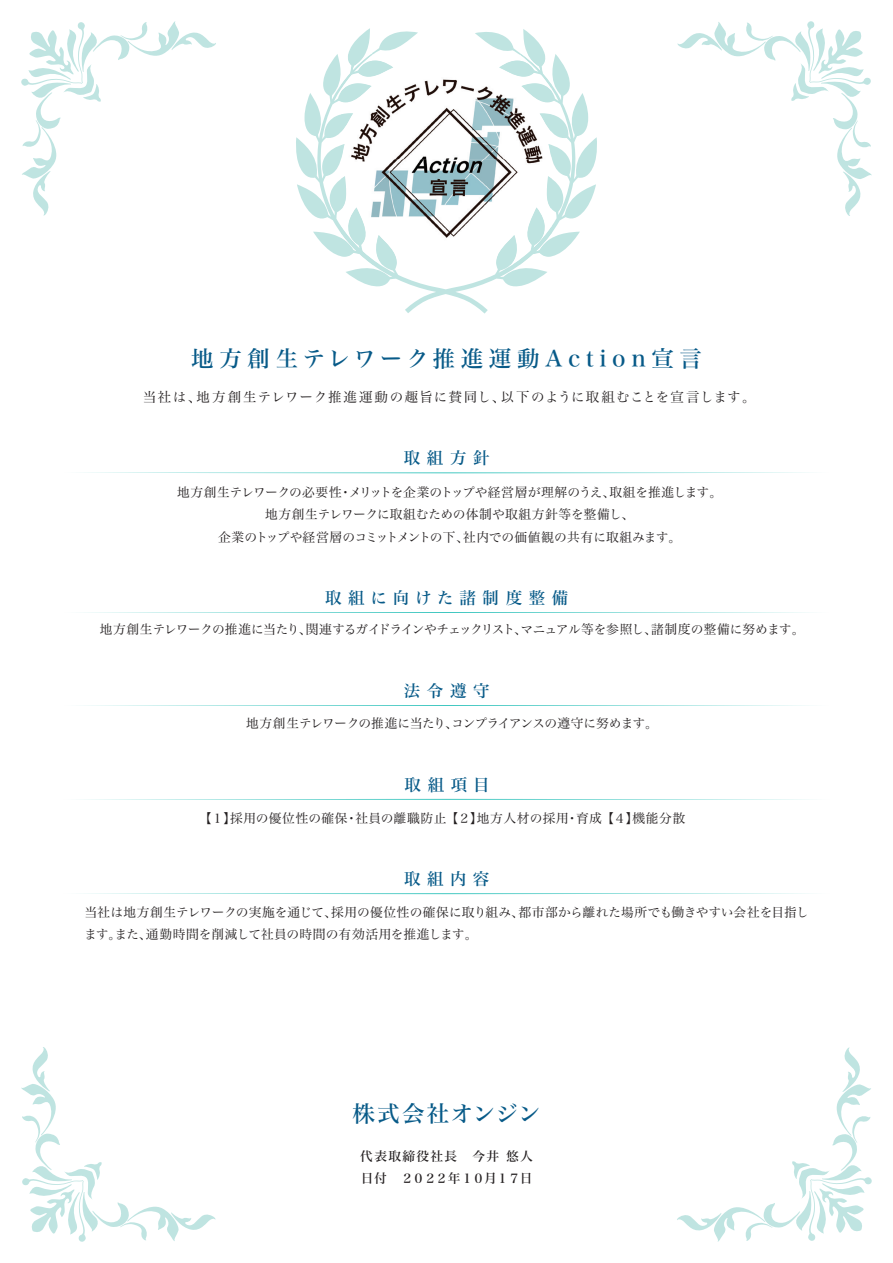
<style>
.page{position:relative;width:893px;height:1263px;background:#fff}
.page>*{position:absolute;margin:0;border:0;box-sizing:border-box;transform-origin:0 0}
.t1{font:22.5px "Hira Min Std N W5";letter-spacing:.25em;color:#075a88}
.t2{font:22.5px "Hira Min Std N W5";letter-spacing:.065em;color:#075a88}
.t3{font:16.5px "Hira Min Std N W5";letter-spacing:.4em;color:#075a88}
.t4{font:16.5px "Hira Min Std N W5";letter-spacing:.38em;color:#075a88}
.t5{font:13.5px "Hira Min Std N W3";letter-spacing:.085em;color:#231f20}
.t6{font:12.75px/22.4px "Hira Min Std N W3";letter-spacing:-.005em;color:#231f20;text-align:center}
.t7{font:12.75px "Hira Min Std N W3";letter-spacing:-.035em;color:#231f20}
.t8{font:12.75px "Hira Min Std N W3";letter-spacing:.05em;color:#231f20}
.t9{font:12.75px "Hira Min Std N W3";letter-spacing:-.045em;color:#231f20}
.t10{font:12.75px/22.4px "Hira Min Std N W5";color:#231f20}
</style>
<div class="page">
<svg style="left:296px;top:28px;width:301px;height:286px"></svg>
<svg style="left:21px;top:21px;width:195px;height:195px"></svg>
<svg style="left:677px;top:21px;width:195px;height:195px"></svg>
<svg style="left:677px;top:1047px;width:195px;height:195px"></svg>
<svg style="left:21px;top:1047px;width:195px;height:195px"></svg>
<svg style="left:84px;top:472px;width:725px;height:1px"></svg>
<svg style="left:84px;top:612px;width:725px;height:1px"></svg>
<svg style="left:84px;top:705px;width:725px;height:1px"></svg>
<img style="left:394px;top:54px;width:105px;height:198px">
<img style="left:341px;top:54px;width:53px;height:211px">
<img style="left:499px;top:54px;width:52px;height:211px">
<img style="left:393px;top:252px;width:106px;height:13px">
<svg style="left:84px;top:893px;width:725px;height:1px"></svg>
<svg style="left:84px;top:799px;width:725px;height:1px"></svg>
<h1 class="t1" style="left:191px;top:342px;width:512px">地方創生テレワーク推進運動Action宣言</h1>
<p class="t5" style="left:143px;top:387px;width:614px">当社は、地方創生テレワーク推進運動の趣旨に賛同し、以下のように取組むことを宣言します。</p>
<p class="t3" style="left:404px;top:446px;width:87px">取組方針</p>
<p class="t6" style="left:177px;top:481px;width:547px">地方創生テレワークの必要性・メリットを企業のトップや経営層が理解のうえ、取組を推進します。地方創生テレワークに取組むための体制や取組方針等を整備し、<br>企業のトップや経営層のコミットメントの下、社内での価値観の共有に取組みます。</p>
<p class="t4" style="left:325px;top:586px;width:245px">取組に向けた諸制度整備</p>
<p class="t7" style="left:100px;top:620px;width:706px">地方創生テレワークの推進に当たり、関連するガイドラインやチェックリスト、マニュアル等を参照し、諸制度の整備に努めます。</p>
<p class="t3" style="left:404px;top:679px;width:87px">法令遵守</p>
<p class="t9" style="left:246px;top:714px;width:413px">地方創生テレワークの推進に当たり、コンプライアンスの遵守に努めます。</p>
<p class="t3" style="left:405px;top:773px;width:87px">取組項目</p>
<p class="t8" style="left:199px;top:809px;width:488px">【１】採用の優位性の確保・社員の離職防止 【２】地方人材の採用・育成 【４】機能分散</p>
<p class="t3" style="left:404px;top:867px;width:87px">取組内容</p>
<p class="t6" style="left:84px;top:900px;width:726px;text-align:left">当社は地方創生テレワークの実施を通じて、採用の優位性の確保に取り組み、都市部から離れた場所でも働きやすい会社を目指します。また、通勤時間を削減して社員の時間の有効活用を推進します。</p>
<h1 class="t2" style="left:353px;top:1097px;width:190px">株式会社オンジン</h1>
<p class="t10" style="left:360px;top:1144px;width:174px">代表取締役社長　今井 悠人日付　２０２２年１０月１７日</p>
</div>
